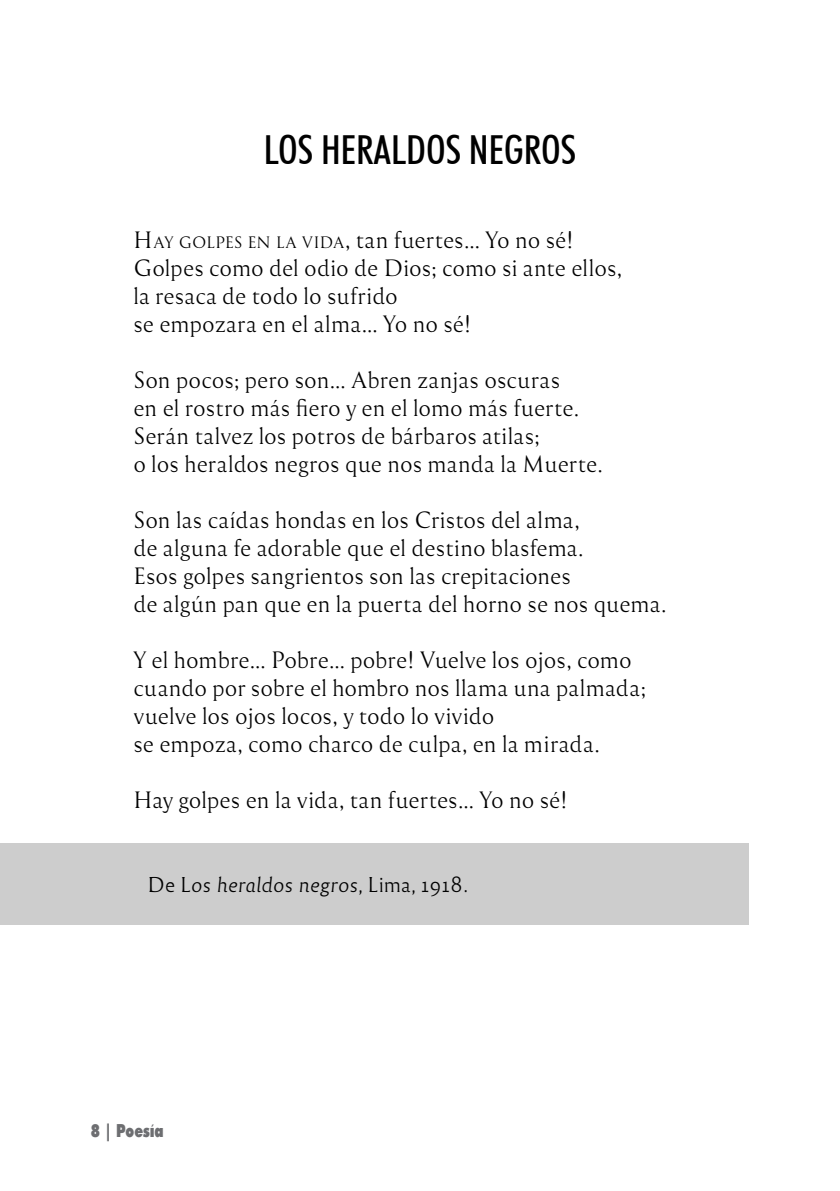
<style>
.page{position:relative;width:840px;height:1191px;background:#fff}
.page>*{position:absolute;margin:0;border:0;box-sizing:border-box;transform-origin:0 0}
.t1{font:500 condensed 40px "Futura BT";color:#000}
.t2{font:22px/28px "Reforma 1918 Blanca";color:#000}
.t3{font:20px "Reforma 1969 Blanca Italica";color:#000}
.t4{font:900 18px "Futura";color:#6d6e71;scale:.75 1}
.s1{font-style:inherit}
.s2{font-size:15.4px}
.s3{font-family:"Reforma 1969 Blanca"}
</style>
<div class="page">
<div style="left:0;top:843px;width:748px;height:81px;background:#cdcdcd"></div>
<h1 class="t1" style="left:264px;top:125px;width:314px">LOS HERALDOS NEGROS</h1>
<p class="t2" style="left:133px;top:226px;width:490px"><span class="s1">H</span><span class="s2">AY GOLPES EN LA VIDA</span>, tan fuertes… Yo no sé!<br>Golpes como del odio de Dios; como si ante ellos, la resaca de todo lo sufrido<br>se empozara en el alma… Yo no sé!</p>
<p class="t2" style="left:133px;top:366px;width:470px">Son pocos; pero son… Abren zanjas oscuras<br>en el rostro más fiero y en el lomo más fuerte.<br>Serán talvez los potros de bárbaros atilas;<br>o los heraldos negros que nos manda la Muerte.</p>
<p class="t2" style="left:133px;top:506px;width:534px">Son las caídas hondas en los Cristos del alma,<br>de alguna fe adorable que el destino blasfema.<br>Esos golpes sangrientos son las crepitaciones<br>de algún pan que en la puerta del horno se nos quema.</p>
<p class="t2" style="left:133px;top:646px;width:514px">Y el hombre… Pobre… pobre! Vuelve los ojos, como cuando por sobre el hombro nos llama una palmada; vuelve los ojos locos, y todo lo vivido<br>se empoza, como charco de culpa, en la mirada.</p>
<p class="t2" style="left:133px;top:786px;width:436px">Hay golpes en la vida, tan fuertes… Yo no sé!</p>
<p class="t3" style="left:147px;top:873px;width:322px"><span class="s3">De L</span>os heraldos negros<span class="s3">, Lima, 1918.</span></p>
<p class="t4" style="left:91px;top:1117px;width:99px">8 | Poesía</p>
</div>
